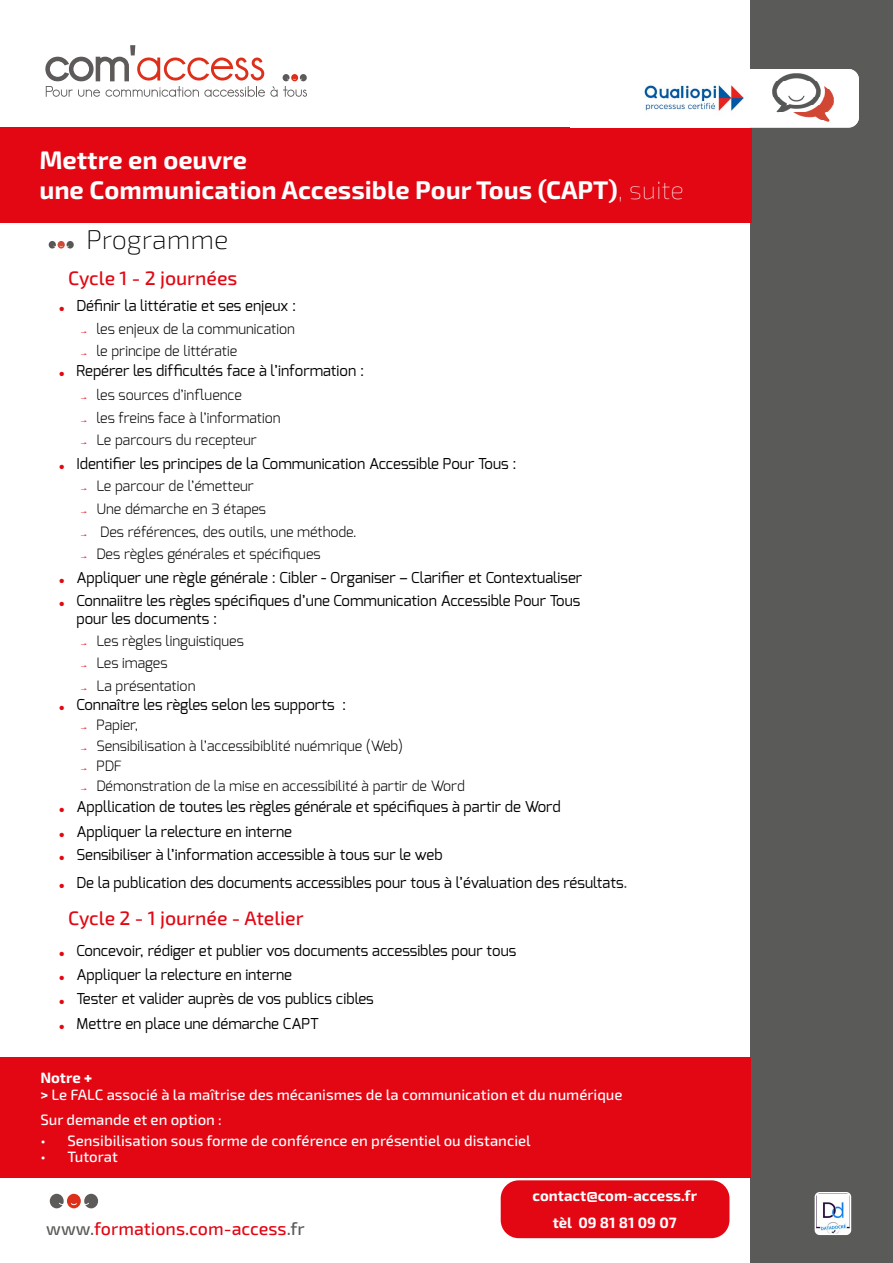
<style>
.page{position:relative;width:893px;height:1263px;background:#fff}
.page>*{position:absolute;margin:0;border:0;box-sizing:border-box;transform-origin:0 0}
.t1{font:200 27px "Exo 2";color:#000}
.t2{font:700 25.5px/30.6px "Exo 2";color:#fff}
.t3{font:500 19.5px "Exo 2";color:#e30613}
.Style_de_paragraphe{font:500 17.85px "Exo 2";color:#e30613}
.t4{font:15px/18px "Exo";color:#000}
.t5{font:500 15px "Exo 2";color:#fff}
.t6{font:700 15px "Exo 2";color:#fff}
.t7{font:300 14.25px "Exo";color:#000}
.s1{font-weight:100}
.s2{color:#e30613}
.s3{font-family:"Exo 2";font-size:18px;color:#595959}
.s4{font-weight:800}
.s5{font-weight:700}
.s6{color:#5a5a58}
</style>
<div class="page">
<div style="left:750px;top:0;width:143px;height:1263px;background:#5a5a58"></div>
<svg style="left:45px;top:45px;width:262px;height:52px"></svg>
<img style="left:815px;top:1195px;width:33px;height:39px">
<div style="left:815px;top:1192px;width:36px;height:43px;border:2px solid #fff;border-radius:4px"></div>
<div style="left:501px;top:1180px;width:228px;height:58px;background:#e30613;border-radius:18px"></div>
<svg style="left:49px;top:241px;width:25px;height:8px"></svg>
<div style="left:593px;top:69px;width:266px;height:59px;background:#fff;border-radius:11px"></div>
<img style="left:644px;top:85px;width:100px;height:26px">
<img style="left:772px;top:74px;width:61px;height:48px">
<div style="left:0;top:1057px;width:750px;height:121px;background:#e30613"></div>
<div style="left:0;top:128px;width:751px;height:95px;background:#e30613"></div>
<svg style="left:50px;top:1194px;width:48px;height:14px"></svg>
<h1 class="t2" style="left:39px;top:145px;width:646px">Mettre en oeuvre<br>une Communication Accessible Pour Tous (CAPT)<span class="s1">, suite</span></h1>
<h2 class="t1" style="left:86px;top:224px;width:144px">Programme</h2>
<h3 class="t3" style="left:68px;top:266px;width:171px">Cycle 1 - 2 journées</h3>
<p class="t4" style="left:60px;top:297px;width:238px"><span class="s2">●</span> Définir la littératie et ses enjeux :</p>
<p class="t7" style="left:81px;top:320px;width:216px"><span class="s2">→</span> les enjeux de la communication</p>
<p class="t7" style="left:81px;top:342px;width:158px"><span class="s2">→</span> le principe de littératie</p>
<p class="t4" style="left:60px;top:361px;width:306px"><span class="s2">●</span> Repérer les difficultés face à l’information :</p>
<p class="t7" style="left:81px;top:386px;width:163px"><span class="s2">→</span> les sources d’influence</p>
<p class="t7" style="left:81px;top:408px;width:201px"><span class="s2">→</span> les freins face à l’information</p>
<p class="t7" style="left:81px;top:431px;width:178px"><span class="s2">→</span> Le parcours du recepteur</p>
<p class="t4" style="left:60px;top:454px;width:459px"><span class="s2">●</span> Identifier les principes de la Communication Accessible Pour Tous :</p>
<p class="t7" style="left:81px;top:477px;width:175px"><span class="s2">→</span> Le parcour de l’émetteur</p>
<p class="t7" style="left:81px;top:500px;width:187px"><span class="s2">→</span> Une démarche en 3 étapes</p>
<p class="t7" style="left:81px;top:522px;width:277px"><span class="s2">→</span> Des références, des outils, une méthode.</p>
<p class="t7" style="left:81px;top:545px;width:241px"><span class="s2">→</span> Des règles générales et spécifiques</p>
<p class="t4" style="left:60px;top:568px;width:524px"><span class="s2">●</span> Appliquer une règle générale : Cibler - Organiser – Clarifier et Contextualiser</p>
<p class="t4" style="left:77px;top:592px;width:505px;text-indent:-17px"><span class="s2">●</span> Connaiitre les règles spécifiques d’une Communication Accessible Pour Tous pour les documents :</p>
<p class="t7" style="left:81px;top:631px;width:165px"><span class="s2">→</span> Les règles linguistiques</p>
<p class="t7" style="left:81px;top:654px;width:88px"><span class="s2">→</span> Les images</p>
<p class="t7" style="left:81px;top:677px;width:116px"><span class="s2">→</span> La présentation</p>
<p class="t4" style="left:60px;top:696px;width:288px"><span class="s2">●</span> Connaître les règles selon les supports :</p>
<p class="t7" style="left:81px;top:716px;width:59px"><span class="s2">→</span> Papier,</p>
<p class="t7" style="left:81px;top:736px;width:324px"><span class="s2">→</span> Sensibilisation à l’accessibiblité nuémrique (Web)</p>
<p class="t7" style="left:81px;top:756px;width:43px"><span class="s2">→</span> PDF</p>
<p class="t7" style="left:81px;top:776px;width:386px"><span class="s2">→</span> Démonstration de la mise en accessibilité à partir de Word</p>
<p class="t4" style="left:60px;top:797px;width:503px"><span class="s2">●</span> Appllication de toutes les règles générale et spécifiques à partir de Word</p>
<p class="t4" style="left:60px;top:822px;width:234px"><span class="s2">●</span> Appliquer la relecture en interne</p>
<p class="t4" style="left:60px;top:846px;width:385px"><span class="s2">●</span> Sensibiliser à l’information accessible à tous sur le web</p>
<p class="t4" style="left:60px;top:873px;width:570px"><span class="s2">●</span> De la publication des documents accessibles pour tous à l’évaluation des résultats<span class="s3">.</span></p>
<h3 class="t3" style="left:68px;top:907px;width:237px">Cycle 2 - 1 journée - Atelier</h3>
<p class="t4" style="left:60px;top:941px;width:458px"><span class="s2">●</span> Concevoir, rédiger et publier vos documents accessibles pour tous</p>
<p class="t4" style="left:60px;top:966px;width:234px"><span class="s2">●</span> Appliquer la relecture en interne</p>
<p class="t4" style="left:60px;top:990px;width:316px"><span class="s2">●</span> Tester et valider auprès de vos publics cibles</p>
<p class="t4" style="left:60px;top:1014px;width:261px"><span class="s2">●</span> Mettre en place une démarche CAPT</p>
<p class="t6" style="left:40px;top:1069px;width:53px">Notre <span class="s4">+</span></p>
<p class="t5" style="left:40px;top:1086px;width:584px"><span class="s5">&gt;</span> Le FALC associé à la maîtrise des mécanismes de la communication et du numérique</p>
<p class="t5" style="left:40px;top:1111px;width:183px">Sur demande et en option :</p>
<p class="t5" style="left:40px;top:1132px;width:492px">• Sensibilisation sous forme de conférence en présentiel ou distanciel</p>
<p class="t5" style="left:40px;top:1148px;width:79px">• Tutorat</p>
<p class="Style_de_paragraphe" style="left:46px;top:1218px;width:260px"><span class="s6">www.</span>formations.com-access<span class="s6">.fr</span></p>
<p class="t6" style="left:533px;top:1187px;width:166px">contact@com-access.fr</p>
<p class="t6" style="left:553px;top:1213px;width:125px">tèl 09 81 81 09 07</p>
</div>
